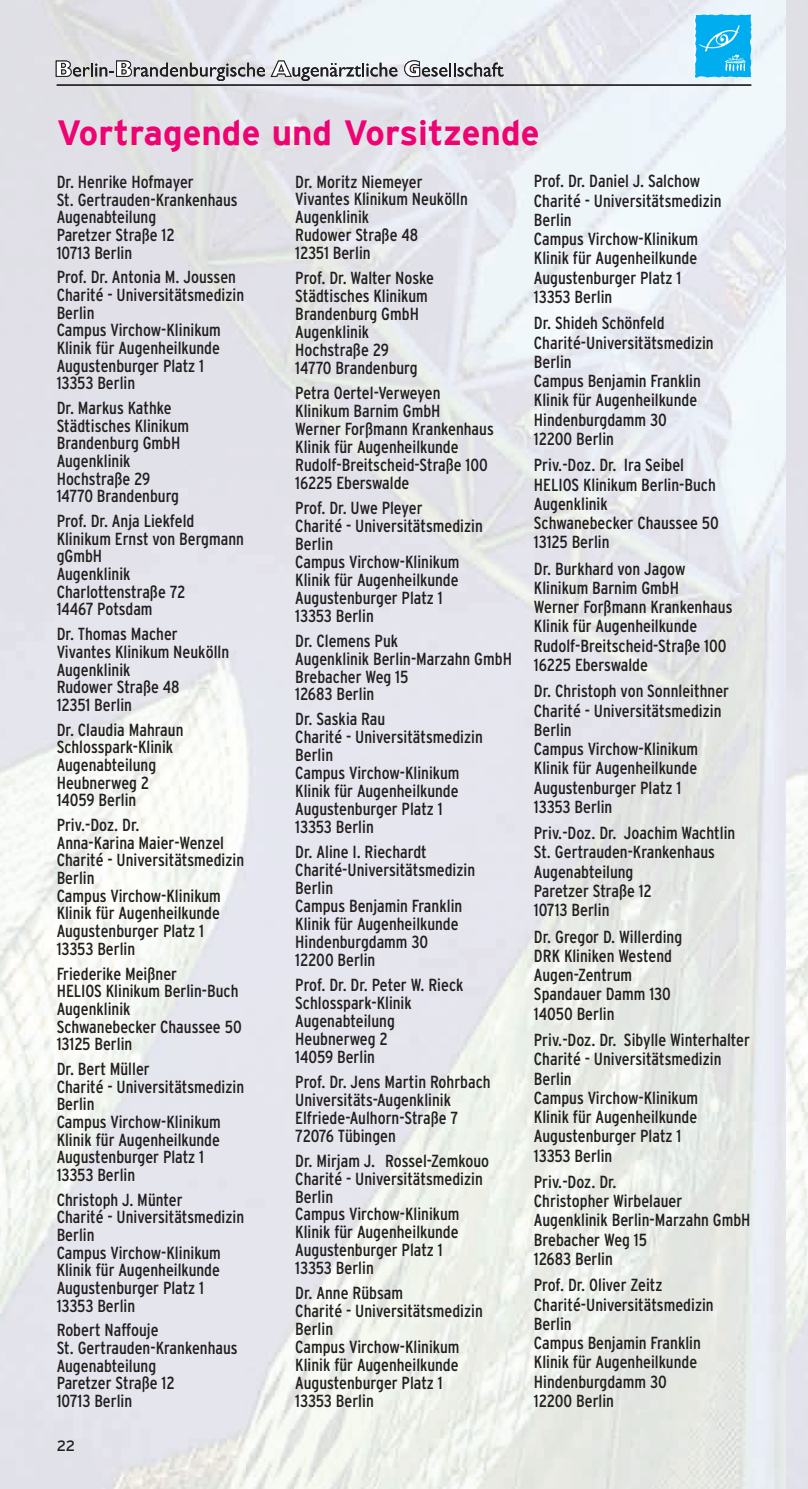
<style>
.page{position:relative;width:808px;height:1489px;background:#fff}
.page>*{position:absolute;margin:0;border:0;box-sizing:border-box;transform-origin:0 0}
.t1{font:700 35px "Interstate";color:#ed0372}
.t2{font:condensed 17.5px/17.8px "Interstate";color:#231f20}
.t3{font:15px "Interstate";color:#231f20}
</style>
<div class="page">
<img style="left:0;top:0;width:787px;height:1488px">
<svg style="left:55px;top:60px;width:342px;height:21px;background:#b7b8bb"></svg>
<svg style="left:404px;top:60px;width:99px;height:17px;background:#acadb0"></svg>
<hr style="left:57px;top:84px;width:694px;height:2px;background:#231f20">
<img style="left:694px;top:14px;width:57px;height:63px">
<h1 class="t1" style="left:57px;top:113px;width:484px">Vortragende und Vorsitzende</h1>
<p class="t2" style="left:57px;top:173px;width:183px">Dr. Henrike Hofmayer<br>St. Gertrauden-Krankenhaus<br>Augenabteilung<br>Paretzer Straße 12<br>10713 Berlin</p>
<p class="t2" style="left:57px;top:268px;width:189px">Prof. Dr. Antonia M. Joussen<br>Charité - Universitätsmedizin<br>Berlin<br>Campus Virchow-Klinikum<br>Klinik für Augenheilkunde<br>Augustenburger Platz 1<br>13353 Berlin</p>
<p class="t2" style="left:57px;top:399px;width:134px">Dr. Markus Kathke<br>Städtisches Klinikum<br>Brandenburg GmbH<br>Augenklinik<br>Hochstraße 29<br>14770 Brandenburg</p>
<p class="t2" style="left:57px;top:512px;width:189px">Prof. Dr. Anja Liekfeld<br>Klinikum Ernst von Bergmann gGmbH<br>Augenklinik<br>Charlottenstraße 72<br>14467 Potsdam</p>
<p class="t2" style="left:57px;top:625px;width:174px">Dr. Thomas Macher<br>Vivantes Klinikum Neukölln<br>Augenklinik<br>Rudower Straße 48<br>12351 Berlin</p>
<p class="t2" style="left:57px;top:720px;width:128px">Dr. Claudia Mahraun<br>Schlosspark-Klinik<br>Augenabteilung<br>Heubnerweg 2<br>14059 Berlin</p>
<p class="t2" style="left:57px;top:815px;width:189px">Priv.-Doz. Dr.<br>Anna-Karina Maier-Wenzel<br>Charité - Universitätsmedizin<br>Berlin<br>Campus Virchow-Klinikum<br>Klinik für Augenheilkunde<br>Augustenburger Platz 1<br>13353 Berlin</p>
<p class="t2" style="left:57px;top:964px;width:187px">Friederike Meißner<br>HELIOS Klinikum Berlin-Buch<br>Augenklinik<br>Schwanebecker Chaussee 50<br>13125 Berlin</p>
<p class="t2" style="left:57px;top:1059px;width:189px">Dr. Bert Müller<br>Charité - Universitätsmedizin<br>Berlin<br>Campus Virchow-Klinikum<br>Klinik für Augenheilkunde<br>Augustenburger Platz 1<br>13353 Berlin</p>
<p class="t2" style="left:57px;top:1190px;width:189px">Christoph J. Münter<br>Charité - Universitätsmedizin<br>Berlin<br>Campus Virchow-Klinikum<br>Klinik für Augenheilkunde<br>Augustenburger Platz 1<br>13353 Berlin</p>
<p class="t2" style="left:57px;top:1321px;width:183px">Robert Naffouje<br>St. Gertrauden-Krankenhaus<br>Augenabteilung<br>Paretzer Straße 12<br>10713 Berlin</p>
<p class="t2" style="left:534px;top:171px;width:189px;line-height:19.2px">Prof. Dr. Daniel J. Salchow<br>Charité - Universitätsmedizin<br>Berlin<br>Campus Virchow-Klinikum<br>Klinik für Augenheilkunde<br>Augustenburger Platz 1<br>13353 Berlin</p>
<p class="t2" style="left:534px;top:313px;width:181px;line-height:19.2px">Dr. Shideh Schönfeld<br>Charité-Universitätsmedizin<br>Berlin<br>Campus Benjamin Franklin<br>Klinik für Augenheilkunde<br>Hindenburgdamm 30<br>12200 Berlin</p>
<p class="t2" style="left:534px;top:455px;width:187px;line-height:19.2px">Priv.-Doz. Dr. Ira Seibel<br>HELIOS Klinikum Berlin-Buch<br>Augenklinik<br>Schwanebecker Chaussee 50<br>13125 Berlin</p>
<p class="t2" style="left:534px;top:558px;width:200px;line-height:19.2px">Dr. Burkhard von Jagow<br>Klinikum Barnim GmbH<br>Werner Forßmann Krankenhaus<br>Klinik für Augenheilkunde<br>Rudolf-Breitscheid-Straße 100<br>16225 Eberswalde</p>
<p class="t2" style="left:534px;top:681px;width:197px;line-height:19.2px">Dr. Christoph von Sonnleithner<br>Charité - Universitätsmedizin<br>Berlin<br>Campus Virchow-Klinikum<br>Klinik für Augenheilkunde<br>Augustenburger Platz 1<br>13353 Berlin</p>
<p class="t2" style="left:534px;top:823px;width:203px;line-height:19.2px">Priv.-Doz. Dr. Joachim Wachtlin<br>St. Gertrauden-Krankenhaus<br>Augenabteilung<br>Paretzer Straße 12<br>10713 Berlin</p>
<p class="t2" style="left:534px;top:926px;width:150px;line-height:19.2px">Dr. Gregor D. Willerding<br>DRK Kliniken Westend<br>Augen-Zentrum<br>Spandauer Damm 130<br>14050 Berlin</p>
<p class="t2" style="left:534px;top:1030px;width:218px;line-height:19.2px">Priv.-Doz. Dr. Sibylle Winterhalter<br>Charité - Universitätsmedizin<br>Berlin<br>Campus Virchow-Klinikum<br>Klinik für Augenheilkunde<br>Augustenburger Platz 1<br>13353 Berlin</p>
<p class="t2" style="left:534px;top:1171px;width:218px;line-height:19.2px">Priv.-Doz. Dr.<br>Christopher Wirbelauer<br>Augenklinik Berlin-Marzahn GmbH<br>Brebacher Weg 15<br>12683 Berlin</p>
<p class="t2" style="left:534px;top:1275px;width:181px;line-height:19.2px">Prof. Dr. Oliver Zeitz<br>Charité-Universitätsmedizin<br>Berlin<br>Campus Benjamin Franklin<br>Klinik für Augenheilkunde<br>Hindenburgdamm 30<br>12200 Berlin</p>
<p class="t2" style="left:295px;top:172px;width:174px">Dr. Moritz Niemeyer<br>Vivantes Klinikum Neukölln<br>Augenklinik<br>Rudower Straße 48<br>12351 Berlin</p>
<p class="t2" style="left:295px;top:269px;width:140px">Prof. Dr. Walter Noske<br>Städtisches Klinikum<br>Brandenburg GmbH<br>Augenklinik<br>Hochstraße 29<br>14770 Brandenburg</p>
<p class="t2" style="left:295px;top:384px;width:200px">Petra Oertel-Verweyen<br>Klinikum Barnim GmbH<br>Werner Forßmann Krankenhaus<br>Klinik für Augenheilkunde<br>Rudolf-Breitscheid-Straße 100<br>16225 Eberswalde</p>
<p class="t2" style="left:295px;top:498px;width:189px">Prof. Dr. Uwe Pleyer<br>Charité - Universitätsmedizin<br>Berlin<br>Campus Virchow-Klinikum<br>Klinik für Augenheilkunde<br>Augustenburger Platz 1<br>13353 Berlin</p>
<p class="t2" style="left:295px;top:631px;width:218px">Dr. Clemens Puk<br>Augenklinik Berlin-Marzahn GmbH<br>Brebacher Weg 15<br>12683 Berlin</p>
<p class="t2" style="left:295px;top:710px;width:189px">Dr. Saskia Rau<br>Charité - Universitätsmedizin<br>Berlin<br>Campus Virchow-Klinikum<br>Klinik für Augenheilkunde<br>Augustenburger Platz 1<br>13353 Berlin</p>
<p class="t2" style="left:295px;top:842px;width:181px">Dr. Aline I. Riechardt<br>Charité-Universitätsmedizin<br>Berlin<br>Campus Benjamin Franklin<br>Klinik für Augenheilkunde<br>Hindenburgdamm 30<br>12200 Berlin</p>
<p class="t2" style="left:295px;top:975px;width:170px">Prof. Dr. Dr. Peter W. Rieck<br>Schlosspark-Klinik<br>Augenabteilung<br>Heubnerweg 2<br>14059 Berlin</p>
<p class="t2" style="left:295px;top:1072px;width:197px">Prof. Dr. Jens Martin Rohrbach<br>Universitäts-Augenklinik<br>Elfriede-Aulhorn-Straße 7<br>72076 Tübingen</p>
<p class="t2" style="left:295px;top:1151px;width:195px">Dr. Mirjam J. Rossel-Zemkouo<br>Charité - Universitätsmedizin<br>Berlin<br>Campus Virchow-Klinikum<br>Klinik für Augenheilkunde<br>Augustenburger Platz 1<br>13353 Berlin</p>
<p class="t2" style="left:295px;top:1283px;width:189px">Dr. Anne Rübsam<br>Charité - Universitätsmedizin<br>Berlin<br>Campus Virchow-Klinikum<br>Klinik für Augenheilkunde<br>Augustenburger Platz 1<br>13353 Berlin</p>
<p class="t3" style="left:57px;top:1437px;width:20px">22</p>
</div>
